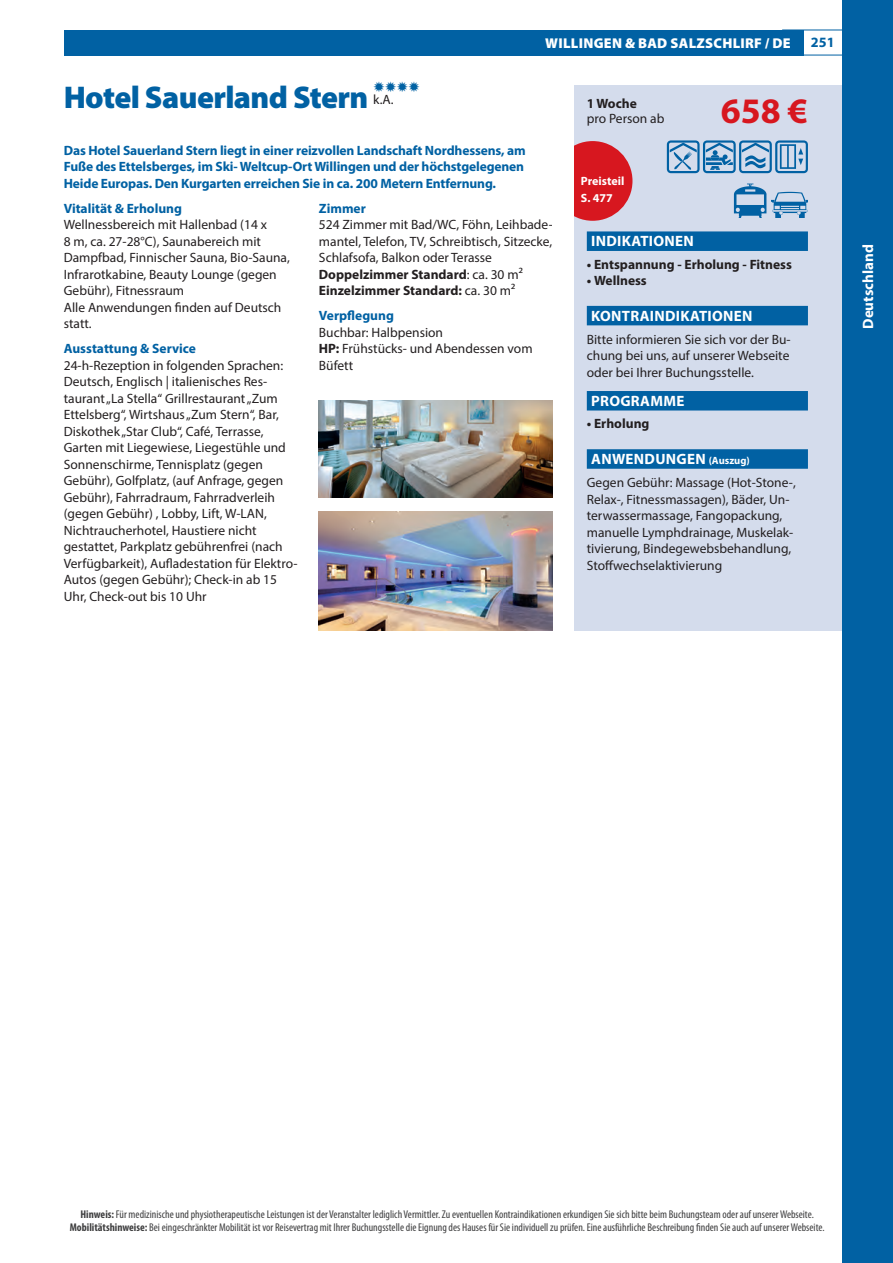
<style>
.page{position:relative;width:893px;height:1263px;background:#fff}
.page>*{position:absolute;margin:0;border:0;box-sizing:border-box;transform-origin:0 0}
.t1{font:700 36px "Myriad Pro";color:#d7171f}
.t2{font:900 31.5px "Myriad Pro";letter-spacing:-.02em;color:#0161a3}
.t3{font:700 15px "Myriad Pro";letter-spacing:.02em;color:#fff}
.t4{font:700 15px "Myriad Pro";color:#fff}
.t5{font:15px "Zapf Dingbats Std";color:#0161a3}
.t6{font:900 14.25px "Myriad Pro";letter-spacing:.02em;color:#fff}
.t7{font:700 14.25px "Myriad Pro";color:#0161a3}
.t8{font:13.5px/16.5px "Myriad Pro";color:#231f20}
.t9{font:700 13.5px/16.5px "Myriad Pro";letter-spacing:-.01em;color:#0161a3}
.t10{font:700 13.5px "Myriad Pro";color:#231f20}
.t11{font:700 12px/17.5px "Myriad Pro";color:#fff}
.t12{font:condensed 11.25px/13.5px "Myriad Pro";color:#3e3e3f;text-align:center}
.s1{font-weight:700}
.s2{font-size:10.5px}
</style>
<div class="page">
<div style="left:64px;top:30px;width:740px;height:25px;background:#0161a3"></div>
<div style="left:574px;top:85px;width:319px;height:545px;background:#d4dcec"></div>
<img style="left:319px;top:512px;width:234px;height:118px">
<img style="left:319px;top:400px;width:234px;height:97px">
<div style="left:842px;top:0;width:51px;height:1263px;background:#0161a3"></div>
<div style="left:587px;top:231px;width:221px;height:20px;background:#0161a3"></div>
<div style="left:587px;top:306px;width:221px;height:19px;background:#0161a3"></div>
<div style="left:587px;top:391px;width:221px;height:19px;background:#0161a3"></div>
<div style="left:587px;top:449px;width:221px;height:20px;background:#0161a3"></div>
<div style="left:655px;top:130px;width:56px;height:45px;background:linear-gradient(to bottom,#d4dcec,#d4dcec)"></div>
<div style="left:691px;top:128px;width:56px;height:45px;background:#d4dcec"></div>
<svg style="left:667px;top:140px;width:96px;height:33px"></svg>
<svg style="left:763px;top:140px;width:45px;height:31px"></svg>
<svg style="left:719px;top:171px;width:40px;height:47px"></svg>
<svg style="left:759px;top:171px;width:49px;height:47px"></svg>
<div style="left:553px;top:141px;width:79px;height:80px;background:#d7171f;border-radius:50%"></div>
<div style="left:553px;top:134px;width:21px;height:102px;background:#fff"></div>
<p class="t6" style="left:545px;top:34px;width:247px">WILLINGEN &amp; BAD SALZSCHLIRF / DE</p>
<p class="t7" style="left:811px;top:33px;width:25px">251</p>
<h2 class="t2" style="left:64px;top:77px;width:306px">Hotel Sauerland Stern</h2>
<p class="t5" style="left:373px;top:80px;width:48px">✹✹✹✹</p>
<p class="t9" style="left:64px;top:141px;width:463px">Das Hotel Sauerland Stern liegt in einer reizvollen Landschaft Nordhessens, am<br>Fuße des Ettelsberges, im Ski- Weltcup-Ort Willingen und der höchstgelegenen<br>Heide Europas. Den Kurgarten erreichen Sie in ca. 200 Metern Entfernung.</p>
<p class="t9" style="left:64px;top:199px;width:120px">Vitalität &amp; Erholung</p>
<p class="t8" style="left:64px;top:216px;width:228px">Wellnessbereich mit Hallenbad (14 x<br>8 m, ca. 27-28°C), Saunabereich mit<br>Dampfbad, Finnischer Sauna, Bio-Sauna,<br>Infrarotkabine, Beauty Lounge (gegen<br>Gebühr), Fitnessraum<br>Alle Anwendungen finden auf Deutsch statt.</p>
<p class="t9" style="left:64px;top:340px;width:134px">Ausstattung &amp; Service</p>
<p class="t8" style="left:64px;top:357px;width:235px">24-h-Rezeption in folgenden Sprachen:<br>Deutsch, Englisch | italienisches Res&shy;taurant „La Stella“ Grillrestaurant „Zum Ettelsberg“, Wirtshaus „Zum Stern“, Bar, Diskothek „Star Club“, Café, Terrasse, Garten mit Liegewiese, Liegestühle und Sonnenschirme, Tennisplatz (gegen Gebühr), Golfplatz, (auf Anfrage, gegen Gebühr), Fahrradraum, Fahrradverleih (gegen Gebühr) , Lobby, Lift, W-LAN, Nichtraucherhotel, Haustiere nicht gestattet, Parkplatz gebührenfrei (nach Verfügbarkeit), Aufladestation für Elektro-Autos (gegen Gebühr); Check-in ab 15<br>Uhr, Check-out bis 10 Uhr</p>
<p class="t8" style="left:373px;top:91px;width:22px">k.A.</p>
<p class="t10" style="left:587px;top:95px;width:52px">1 Woche</p>
<p class="t8" style="left:587px;top:110px;width:79px">pro Person ab</p>
<h1 class="t1" style="left:721px;top:87px;width:89px">658 €</h1>
<p class="t11" style="left:581px;top:171px;width:45px">Preisteil<br>S. 477</p>
<p class="t9" style="left:319px;top:199px;width:48px">Zimmer</p>
<p class="t8" style="left:319px;top:216px;width:235px">524 Zimmer mit Bad/WC, Föhn, Leihbade&shy;mantel, Telefon, TV, Schreibtisch, Sitzecke, Schlafsofa, Balkon oder Terasse <span class="s1">Doppelzimmer Standard</span>: ca. 30 m²<br><span class="s1">Einzelzimmer Standard:</span> ca. 30 m²</p>
<p class="t9" style="left:319px;top:307px;width:76px">Verpflegung</p>
<p class="t8" style="left:319px;top:324px;width:215px">Buchbar: Halbpension<br><span class="s1">HP:</span> Frühstücks- und Abendessen vom<br>Büfett</p>
<p class="t3" style="left:591px;top:231px;width:104px">INDIKATIONEN</p>
<p class="t10" style="left:587px;top:256px;width:207px">• Entspannung - Erholung - Fitness</p>
<p class="t10" style="left:587px;top:272px;width:62px">• Wellness</p>
<p class="t3" style="left:591px;top:306px;width:163px">KONTRAINDIKATIONEN</p>
<p class="t8" style="left:587px;top:331px;width:205px;text-align:justify">Bitte informieren Sie sich vor der Bu&shy;chung bei uns, auf unserer Webseite oder bei Ihrer Buchungsstelle.</p>
<p class="t3" style="left:591px;top:391px;width:95px">PROGRAMME</p>
<p class="t10" style="left:587px;top:415px;width:64px">• Erholung</p>
<p class="t3" style="left:591px;top:449px;width:160px">ANWENDUNGEN <span class="s2">(Auszug)</span></p>
<p class="t8" style="left:587px;top:474px;width:210px">Gegen Gebühr: Massage (Hot-Stone-, Relax-, Fitnessmassagen), Bäder, Un&shy;terwassermassage, Fangopackung, manuelle Lymphdrainage, Muskelak&shy;tivierung, Bindegewebsbehandlung, Stoffwechselaktivierung</p>
<p class="t4" style="left:858px;top:329px;width:86px;rotate:-90deg">Deutschland</p>
<p class="t12" style="left:70px;top:1207px;width:756px"><span class="s1">Hinweis:</span> Für medizinische und physiotherapeutische Leistungen ist der Veranstalter lediglich Vermittler. Zu eventuellen Kontraindikationen erkundigen Sie sich bitte beim Buchungsteam oder auf unserer Webseite.<br><span class="s1">Mobilitätshinweise:</span> Bei eingeschränkter Mobilität ist vor Reisevertrag mit Ihrer Buchungsstelle die Eignung des Hauses für Sie individuell zu prüfen. Eine ausführliche Beschreibung finden Sie auch auf unserer Webseite.</p>
</div>
